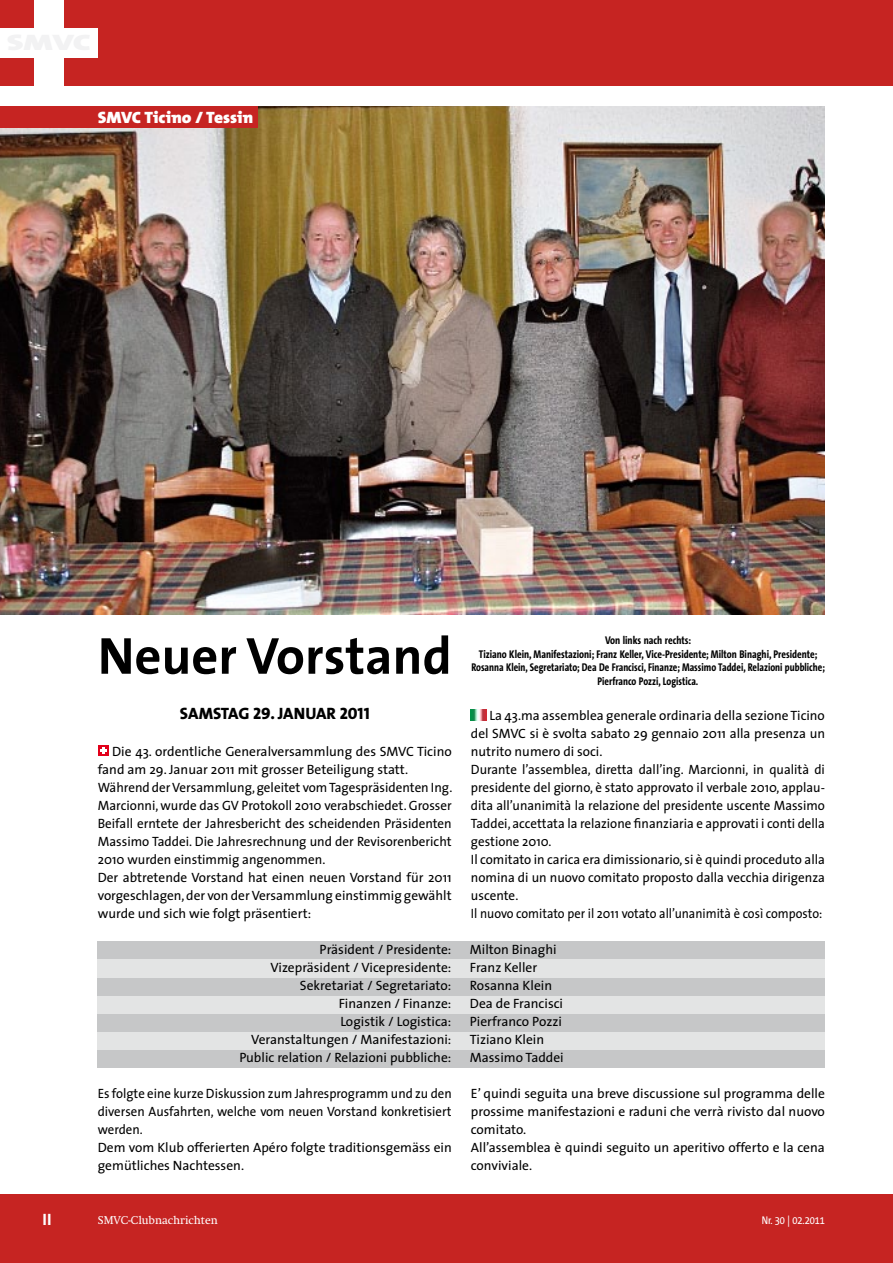
<style>
.page{position:relative;width:893px;height:1263px;background:#fff}
.page>*{position:absolute;margin:0;border:0;box-sizing:border-box;transform-origin:0 0}
.t1{font:700 52.5px "The Sans";color:#000}
.t2{font:16.5px "The Sans Extra Bold Caps";color:#000}
.t3{font:900 16.5px "The Mix";color:#fff;scale:1.05 1}
.t4{font:700 16.5px "The Sans Correspondence";color:#fff}
.t5{font:13.5px/18px "The Sans";color:#000}
.t6{font:13.5px/18px "The Sans";color:#000;scale:.95 1}
.t7{font:700 11.25px/13.5px "The Sans Condensed";color:#000;text-align:center}
.t8{font:11.25px "Swift";color:#fff}
.t9{font:11.25px "The Sans Condensed";color:#fff}
</style>
<div class="page">
<img style="left:471px;top:709px;width:16px;height:11px">
<div style="left:98px;top:745px;width:10px;height:11px;background:#e2001a"></div>
<svg style="left:100px;top:747px;width:6px;height:7px"></svg>
<div style="left:98px;top:942px;width:727px;height:125px;background:#e3e4e4"></div>
<div style="left:98px;top:942px;width:727px;height:17px;background:#c6c7c8"></div>
<div style="left:98px;top:978px;width:727px;height:17px;background:#c6c7c8"></div>
<div style="left:98px;top:1014px;width:727px;height:17px;background:#c6c7c8"></div>
<div style="left:98px;top:1050px;width:727px;height:17px;background:#c6c7c8"></div>
<img style="left:0;top:106px;width:825px;height:508px">
<div style="left:0;top:0;width:893px;height:85px;background:#c62422"></div>
<div style="left:34px;top:0;width:30px;height:85px;background:#fff"></div>
<div style="left:0;top:28px;width:98px;height:29px;background:#fff"></div>
<div style="left:0;top:1195px;width:893px;height:68px;background:#c62422"></div>
<div style="left:0;top:106px;width:257px;height:22px;background:#c62422"></div>
<p class="t3" style="left:98px;top:103px;width:149px">SMVC Ticino / Tessin</p>
<h1 class="t1" style="left:98px;top:612px;width:355px">Neuer Vorstand</h1>
<p class="t2" style="left:180px;top:699px;width:191px">SAMSTAG 29. JANUAR 2011</p>
<p class="t5" style="left:98px;top:742px;width:356px;text-indent:14px">Die 43. ordentliche Generalversammlung des SMVC Ticino fand am 29. Januar 2011 mit grosser Beteiligung statt.<br>Während der Versammlung, geleitet vom Tagespräsidenten Ing.<br>Marcionni, wurde das GV Protokoll 2010 verabschiedet. Grosser Beifall erntete der Jahresbericht des scheidenden Präsidenten Massimo Taddei. Die Jahresrechnung und der Revisorenbericht 2010 wurden einstimmig angenommen.<br>Der abtretende Vorstand hat einen neuen Vorstand für 2011 vorgeschlagen, der von der Versammlung einstimmig gewählt wurde und sich wie folgt präsentiert:</p>
<p class="t7" style="left:471px;top:634px;width:355px">Von links nach rechts:<br>Tiziano Klein, Manifestazioni; Franz Keller, Vice-Presidente; Milton Binaghi, Presidente; Rosanna Klein, Segretariato; Dea De Francisci, Finanze; Massimo Taddei, Relazioni pubbliche; Pierfranco Pozzi, Logistica.</p>
<p class="t5" style="left:471px;top:706px;width:356px;text-indent:18px">La 43.ma assemblea generale ordinaria della sezione Ticino del SMVC si è svolta sabato 29 gennaio 2011 alla presenza un nutrito numero di soci.<br>Durante l’assemblea, diretta dall’ing. Marcionni, in qualità di presidente del giorno, è stato approvato il verbale 2010, applau&shy;dita all’unanimità la relazione del presidente uscente Massimo Taddei, accettata la relazione finanziaria e approvati i conti della gestione 2010.<br>Il comitato in carica era dimissionario, si è quindi proceduto alla nomina di un nuovo comitato proposto dalla vecchia dirigenza uscente.<br>Il nuovo comitato per il 2011 votato all’unanimità è così composto:</p>
<p class="t5" style="left:320px;top:940px;width:133px">Präsident / Presidente:</p>
<p class="t5" style="left:470px;top:940px;width:88px">Milton Binaghi</p>
<p class="t5" style="left:270px;top:958px;width:182px">Vizepräsident / Vicepresidente:</p>
<p class="t5" style="left:470px;top:958px;width:69px">Franz Keller</p>
<p class="t5" style="left:300px;top:976px;width:153px">Sekretariat / Segretariato:</p>
<p class="t5" style="left:470px;top:976px;width:84px">Rosanna Klein</p>
<p class="t5" style="left:339px;top:994px;width:114px">Finanzen / Finanze:</p>
<p class="t5" style="left:470px;top:994px;width:95px">Dea de Francisci</p>
<p class="t5" style="left:340px;top:1012px;width:113px">Logistik / Logistica:</p>
<p class="t5" style="left:470px;top:1012px;width:94px">Pierfranco Pozzi</p>
<p class="t5" style="left:251px;top:1030px;width:202px">Veranstaltungen / Manifestazioni:</p>
<p class="t5" style="left:470px;top:1030px;width:76px">Tiziano Klein</p>
<p class="t5" style="left:239px;top:1048px;width:213px">Public relation / Relazioni pubbliche:</p>
<p class="t5" style="left:470px;top:1048px;width:95px">Massimo Taddei</p>
<p class="t6" style="left:98px;top:1084px;width:374px">Es folgte eine kurze Diskussion zum Jahresprogramm und zu den diversen Ausfahrten, welche vom neuen Vorstand konkretisiert werden.<br>Dem vom Klub offerierten Apéro folgte traditionsgemäss ein gemütliches Nachtessen.</p>
<p class="t5" style="left:471px;top:1084px;width:355px">E’ quindi seguita una breve discussione sul programma delle prossime manifestazioni e raduni che verrà rivisto dal nuovo comitato.<br>All’assemblea è quindi seguito un aperitivo offerto e la cena conviviale.</p>
<p class="t4" style="left:43px;top:1210px;width:11px">II</p>
<p class="t8" style="left:98px;top:1214px;width:122px">SMVC-Clubnachrichten</p>
<p class="t9" style="left:762px;top:1214px;width:65px">Nr. 30 | 02.2011</p>
</div>
